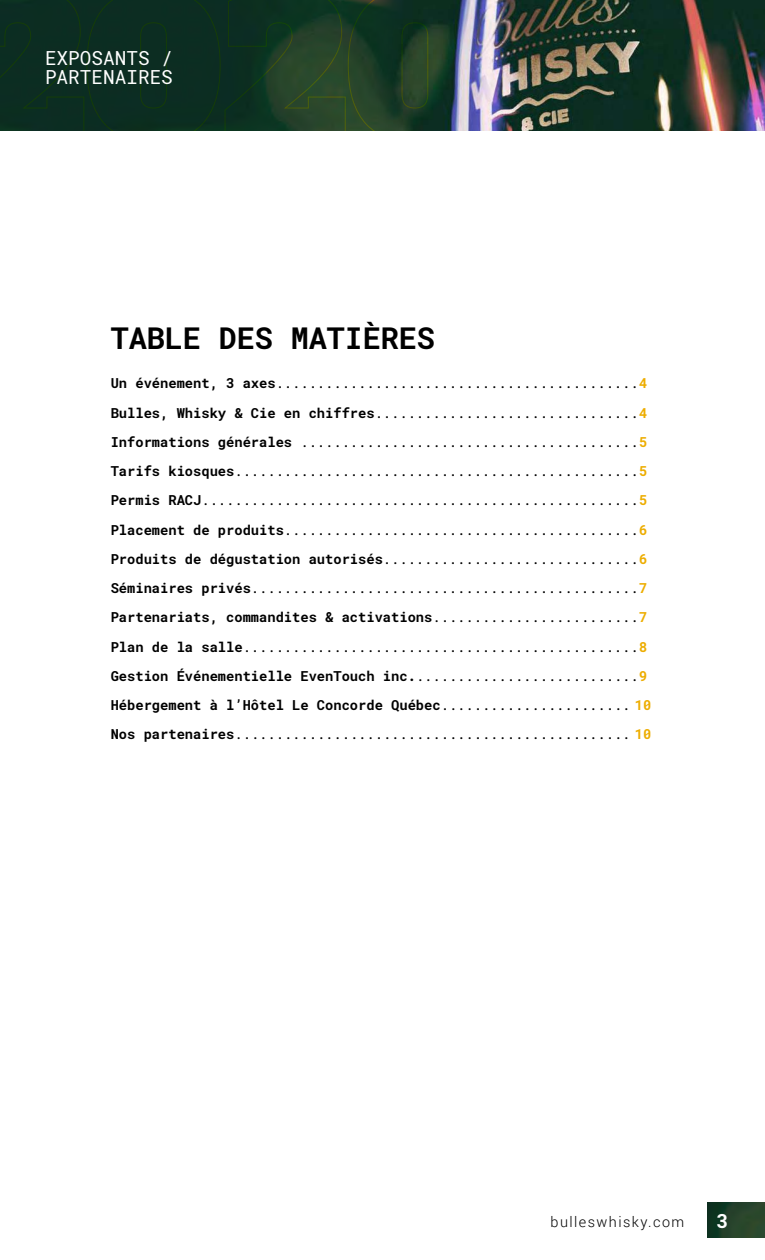
<style>
.page{position:relative;width:765px;height:1260px;background:#fff}
.page>*{position:absolute;margin:0;border:0;box-sizing:border-box;transform-origin:0 0}
.t1{font:700 30px "Roboto Mono";color:#000}
.t2{font:19.38px/18.9px "Roboto Mono";color:#fff}
.t3{font:700 19.38px "Roboto Mono";color:#fff}
.t4{font:300 14.38px "Roboto";letter-spacing:.1em;color:#000}
.t5{font:13.75px/29.2px "Roboto Mono";color:#000}
.s1{font-weight:700}
.s2{font-weight:700;color:#edad00}
</style>
<div class="page">
<img style="left:449px;top:0;width:316px;height:131px">
<svg style="left:0;top:0;width:449px;height:131px;background:#133422"></svg>
<img style="left:707px;top:1202px;width:58px;height:36px">
<h2 class="t2" style="left:45px;top:48px;width:129px">EXPOSANTS /<br>PARTENAIRES</h2>
<h1 class="t1" style="left:111px;top:318px;width:326px">TABLE DES MATIÈRES</h1>
<p class="t5" style="left:111px;top:368px;width:542px"><span class="s1">Un événement, 3 axes</span>............................................<span class="s2">4<br></span><span class="s1">Bulles, Whisky &amp; Cie en chiffres</span>................................<span class="s2">4<br></span><span class="s1">Informations générales</span> .........................................<span class="s2">5<br></span><span class="s1">Tarifs kiosques</span>.................................................<span class="s2">5<br></span><span class="s1">Permis RACJ</span>.....................................................<span class="s2">5<br></span><span class="s1">Placement de produits</span>...........................................<span class="s2">6<br></span><span class="s1">Produits de dégustation autorisés</span>...............................<span class="s2">6<br></span><span class="s1">Séminaires privés</span>...............................................<span class="s2">7<br></span><span class="s1">Partenariats, commandites &amp; activations</span>.........................<span class="s2">7<br></span><span class="s1">Plan de la salle</span>................................................<span class="s2">8<br></span><span class="s1">Gestion Événementielle EvenTouch inc.</span>...........................<span class="s2">9<br></span><span class="s1">Hébergement à l’Hôtel Le Concorde Québec</span>....................... <span class="s2">10<br></span><span class="s1">Nos partenaires</span>................................................ <span class="s2">10</span></p>
<p class="t4" style="left:551px;top:1212px;width:135px">bulleswhisky.com</p>
<h2 class="t3" style="left:717px;top:1207px;width:13px">3</h2>
</div>
